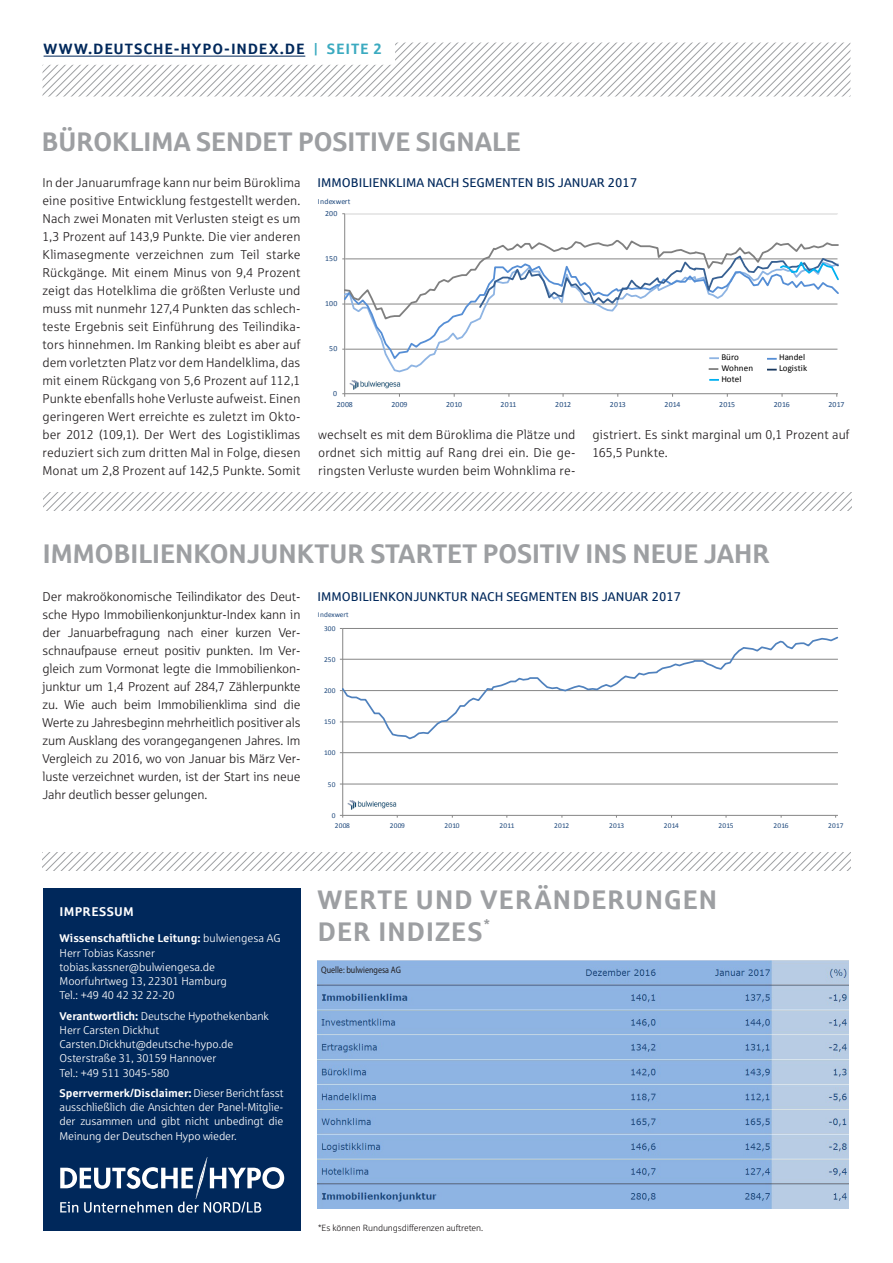
<style>
.page{position:relative;width:893px;height:1263px;background:#fff}
.page>*{position:absolute;margin:0;border:0;box-sizing:border-box;transform-origin:0 0}
.t1{font:700 27px "Sparkasse Rg";letter-spacing:-.015em;color:#9d9fa2}
.t2{font:700 27px/32.4px "Sparkasse Rg";letter-spacing:.025em;color:#9d9fa2}
.t3{font:700 15px "Sparkasse Rg";letter-spacing:.055em;color:#00285b}
.t4{font:700 13.5px "Sparkasse Rg";color:#9d9fa2}
.t5{font:12.75px/18px "Sparkasse Lt";letter-spacing:.005em;color:#231f20;text-align:justify}
.t6{font:12.75px "Sparkasse Rg";color:#00285b}
.t7{font:700 12.75px "Sparkasse Rg";letter-spacing:.02em;color:#fff}
.t8{font:11.25px/14.2px "Sparkasse Lt";color:#fff;text-align:justify}
.t9{font:700 11.25px "Sparkasse Rg";color:#fff}
.t10{font:9.45px "Myriad Pro";color:#231f20;scale:.85 1}
.t11{font:9px "Sparkasse Lt";letter-spacing:-.01em;color:#231f20}
.t12{font:9px "Calibri";letter-spacing:.005em;color:#000}
.t13{font:7.8px "Calibri";letter-spacing:.03em;color:#1f497d}
.t14{font:7.35px "Calibri";letter-spacing:.03em;color:#1f497d}
.s1{color:#3baac0}
.s2{font-family:"Sparkasse Lt";font-weight:400}
.s3{font-family:"Sparkasse Rg";font-weight:700}
</style>
<div class="page">
<svg style="left:43px;top:43px;width:807px;height:54px"></svg>
<div style="left:43px;top:889px;width:257px;height:342px;background:#00285b"></div>
<svg style="left:43px;top:493px;width:808px;height:18px"></svg>
<svg style="left:43px;top:853px;width:807px;height:18px"></svg>
<svg style="left:60px;top:1157px;width:224px;height:56px"></svg>
<hr style="left:44px;top:56px;width:261px;height:1px;background:#00285b">
<img style="left:317px;top:961px;width:531px;height:248px">
<hr style="left:344px;top:214px;width:1px;height:180px;background:#868686">
<hr style="left:345px;top:393px;width:493px;height:1px;background:#868686">
<svg style="left:344px;top:321px;width:494px;height:40px"></svg>
<svg style="left:342px;top:239px;width:496px;height:82px"></svg>
<img style="left:349px;top:380px;width:52px;height:9px">
<svg style="left:709px;top:368px;width:9px;height:2px"></svg>
<svg style="left:709px;top:357px;width:10px;height:2px"></svg>
<svg style="left:709px;top:379px;width:10px;height:2px"></svg>
<svg style="left:767px;top:358px;width:10px;height:2px"></svg>
<hr style="left:343px;top:784px;width:495px;height:1px;background:#868686">
<hr style="left:343px;top:752px;width:495px;height:1px;background:#868686">
<hr style="left:343px;top:628px;width:495px;height:1px;background:#868686">
<hr style="left:342px;top:628px;width:1px;height:187px;background:#868686">
<hr style="left:343px;top:815px;width:495px;height:1px;background:#868686">
<svg style="left:342px;top:635px;width:496px;height:105px"></svg>
<img style="left:348px;top:800px;width:49px;height:9px">
<p class="t3" style="left:44px;top:39px;width:340px">WWW.DEUTSCHE-HYPO-INDEX.DE <span class="s1">| SEITE 2</span></p>
<p class="t1" style="left:41px;top:124px;width:481px">BÜROKLIMA SENDET POSITIVE SIGNALE</p>
<p class="t6" style="left:317px;top:174px;width:321px">IMMOBILIENKLIMA NACH SEGMENTEN BIS JANUAR 2017</p>
<p class="t5" style="left:43px;top:173px;width:259px">In der Januarumfrage kann nur beim Büroklima eine positive Entwicklung festgestellt werden.<br>Nach zwei Monaten mit Verlusten steigt es um 1,3 Prozent auf 143,9 Punkte. Die vier anderen Klimasegmente verzeichnen zum Teil starke Rü ckgänge. Mit einem Minus von 9,4 Prozent zeigt das Hotelklima die größten Verluste und muss mit nunmehr 127,4 Punkten das schlech&shy;teste Ergebnis seit Einfü hrung des Teilindika&shy;tors hinnehmen. Im Ranking bleibt es aber auf dem vorletzten Platz vor dem Handelklima, das mit einem Rückgang von 5,6 Prozent auf 112,1<br>Punkte ebenfalls hohe Verluste aufweist. Einen geringeren Wert erreichte es zuletzt im Okto&shy;ber 2012 (109,1). Der Wert des Logistiklimas reduziert sich zum dritten Mal in Folge, diesen Monat um 2,8 Prozent auf 142,5 Punkte. Somit</p>
<p class="t13" style="left:318px;top:196px;width:34px">Indexwert</p>
<p class="t13" style="left:325px;top:209px;width:14px">200</p>
<p class="t13" style="left:325px;top:254px;width:14px">150</p>
<p class="t13" style="left:325px;top:299px;width:14px">100</p>
<p class="t13" style="left:329px;top:344px;width:10px">50</p>
<p class="t12" style="left:721px;top:352px;width:19px">Büro</p>
<p class="t12" style="left:779px;top:352px;width:28px">Handel</p>
<p class="t12" style="left:721px;top:362px;width:33px">Wohnen</p>
<p class="t12" style="left:779px;top:362px;width:30px">Logistik</p>
<p class="t12" style="left:721px;top:373px;width:22px">Hotel</p>
<p class="t13" style="left:333px;top:389px;width:5px">0</p>
<p class="t13" style="left:337px;top:399px;width:17px">2008</p>
<p class="t13" style="left:391px;top:399px;width:17px">2009</p>
<p class="t13" style="left:446px;top:399px;width:17px">2010</p>
<p class="t13" style="left:501px;top:399px;width:17px">2011</p>
<p class="t13" style="left:555px;top:399px;width:17px">2012</p>
<p class="t13" style="left:610px;top:399px;width:17px">2013</p>
<p class="t13" style="left:664px;top:399px;width:17px">2014</p>
<p class="t13" style="left:719px;top:399px;width:17px">2015</p>
<p class="t13" style="left:774px;top:399px;width:17px">2016</p>
<p class="t13" style="left:828px;top:399px;width:17px">2017</p>
<p class="t5" style="left:318px;top:425px;width:259px">wechselt es mit dem Bü roklima die Plätze und ordnet sich mittig auf Rang drei ein. Die ge&shy;ringsten Verluste wurden beim Wohnklima re-</p>
<p class="t5" style="left:592px;top:425px;width:259px">gistriert. Es sinkt marginal um 0,1 Prozent auf<br>165,5 Punkte.</p>
<p class="t1" style="left:43px;top:537px;width:729px">IMMOBILIENKONJUNKTUR STARTET POSITIV INS NEUE JAHR</p>
<p class="t5" style="left:43px;top:587px;width:259px">Der makroökonomische Teilindikator des Deut&shy;sche Hypo Immobilienkonjunktur-Index kann in der Januarbefragung nach einer kurzen Ver&shy;schnaufpause erneut positiv punkten. Im Ver&shy;gleich zum Vormonat legte die Immobilienkon&shy;junktur um 1,4 Prozent auf 284,7 Zählerpunkte zu. Wie auch beim Immobilienklima sind die Werte zu Jahresbeginn mehrheitlich positiver als zum Ausklang des vorangegangenen Jahres. Im Vergleich zu 2016, wo von Januar bis März Ver&shy;luste verzeichnet wurden, ist der Start ins neue Jahr deutlich besser gelungen.</p>
<p class="t6" style="left:317px;top:588px;width:365px">IMMOBILIENKONJUNKTUR NACH SEGMENTEN BIS JANUAR 2017</p>
<p class="t14" style="left:318px;top:610px;width:32px">Indexwert</p>
<p class="t14" style="left:324px;top:624px;width:13px">300</p>
<p class="t14" style="left:324px;top:655px;width:13px">250</p>
<p class="t14" style="left:324px;top:686px;width:13px">200</p>
<p class="t14" style="left:324px;top:717px;width:13px">150</p>
<p class="t14" style="left:324px;top:748px;width:13px">100</p>
<p class="t14" style="left:328px;top:779px;width:9px">50</p>
<p class="t14" style="left:332px;top:810px;width:5px">0</p>
<p class="t7" style="left:60px;top:903px;width:76px">IMPRESSUM</p>
<p class="t9" style="left:60px;top:931px;width:222px">Wissenschaftliche Leitung: <span class="s2">bulwiengesa AG</span></p>
<p class="t8" style="left:60px;top:945px;width:97px">Herr Tobias Kassner</p>
<p class="t8" style="left:60px;top:959px;width:157px">tobias.kassner@bulwiengesa.de</p>
<p class="t8" style="left:60px;top:974px;width:169px">Moorfuhrtweg 13, 22301 Hamburg</p>
<p class="t8" style="left:60px;top:988px;width:117px">Tel.: +49 40 42 32 22-20</p>
<p class="t8" style="left:60px;top:1008px;width:211px"><span class="s3">Verantwortlich:</span> Deutsche Hypothekenbank</p>
<p class="t8" style="left:60px;top:1022px;width:101px">Herr Carsten Dickhut</p>
<p class="t8" style="left:60px;top:1037px;width:175px">Carsten.Dickhut@deutsche-hypo.de</p>
<p class="t8" style="left:60px;top:1051px;width:158px">Osterstraße 31, 30159 Hannover</p>
<p class="t8" style="left:60px;top:1065px;width:111px">Tel.: +49 511 3045-580</p>
<p class="t8" style="left:60px;top:1085px;width:225px"><span class="s3">Sperrvermerk/Disclaimer:</span> Dieser Bericht fasst ausschließlich die Ansichten der Panel-Mitglie&shy;der zusammen und gibt nicht unbedingt die Meinung der Deutschen Hypo wieder.</p>
<p class="t14" style="left:335px;top:820px;width:17px">2008</p>
<p class="t14" style="left:390px;top:820px;width:17px">2009</p>
<p class="t14" style="left:445px;top:820px;width:17px">2010</p>
<p class="t14" style="left:499px;top:820px;width:17px">2011</p>
<p class="t14" style="left:554px;top:820px;width:17px">2012</p>
<p class="t14" style="left:609px;top:820px;width:17px">2013</p>
<p class="t14" style="left:664px;top:820px;width:17px">2014</p>
<p class="t14" style="left:719px;top:820px;width:17px">2015</p>
<p class="t14" style="left:773px;top:820px;width:17px">2016</p>
<p class="t14" style="left:828px;top:820px;width:17px">2017</p>
<p class="t2" style="left:317px;top:882px;width:401px">WERTE UND VERÄNDERUNGEN<br>DER INDIZES</p>
<p class="t4" style="left:484px;top:916px;width:8px">*</p>
<p class="t10" style="left:321px;top:964px;width:95px">Quelle: bulwiengesa AG</p>
<p class="t11" style="left:318px;top:1222px;width:166px">*Es können Rundungsdifferenzen auftreten.</p>
</div>
